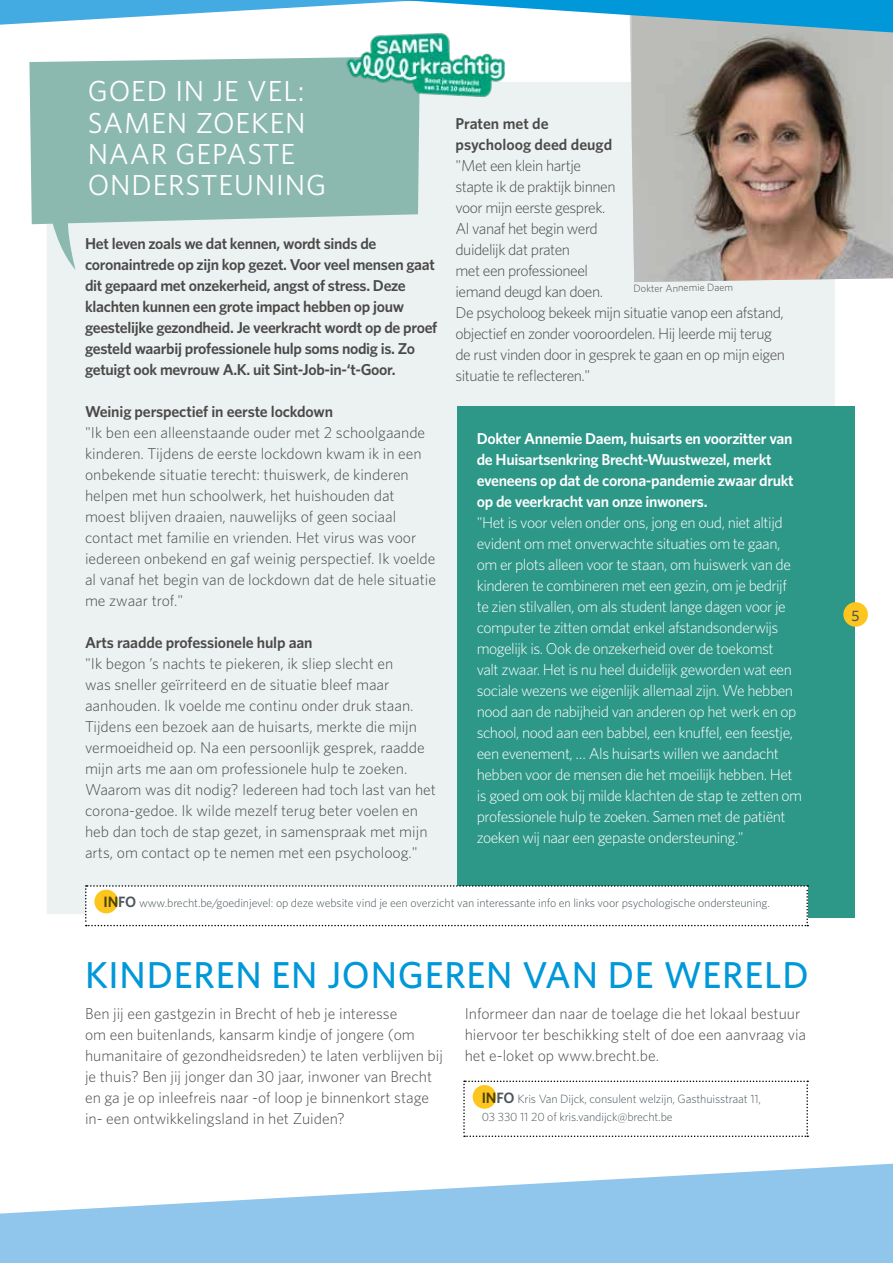
<style>
.page{position:relative;width:893px;height:1263px;background:#fff}
.page>*{position:absolute;margin:0;border:0;box-sizing:border-box;transform-origin:0 0}
.t1{font:500 37.5px "Whitney";letter-spacing:.02em;color:#0098d8}
.t2{font:28.95px/31.3px "Whitney";letter-spacing:.03em;color:#fff}
.t3{font:300 15.75px/21px "Whitney";color:#4a4a49}
.t4{font:300 15.75px/21px "Whitney";letter-spacing:-.03em;color:#fff}
.t5{font:600 15.75px/21px "Whitney";letter-spacing:-.02em;color:#4a4a49}
.t6{font:300 15.75px/21px "Whitney";letter-spacing:-.03em;color:#4a4a49}
.t7{font:600 15.75px/21px "Whitney";letter-spacing:-.02em;color:#fff}
.t8{font:600 15.75px/21px "Whitney";color:#4a4a49}
.t9{font:500 15.15px "Whitney";color:#4c565c}
.t10{font:300 12px/18px "Whitney";letter-spacing:-.01em;color:#4c565c}
.t11{font:300 10.5px "Whitney";color:#4a4a49}
.s1{font-weight:600;font-size:15px}
</style>
<div class="page">
<div style="left:47px;top:82px;width:788px;height:832px;background:#ecf2f1"></div>
<div style="left:457px;top:406px;width:398px;height:511px;background:#2d9788"></div>
<div style="left:29px;top:57px;width:391px;height:167px;background:#8bb9af"></div>
<svg style="left:47px;top:195px;width:29px;height:75px;background:#b4d1cb"></svg>
<img style="left:632px;top:32px;width:261px;height:250px">
<div style="left:726px;top:1164px;width:167px;height:99px;background:#90c5ec"></div>
<svg style="left:0;top:1173px;width:726px;height:90px;fill:#90c5ec"></svg>
<svg style="left:0;top:0;width:893px;height:32px"></svg>
<svg style="left:85px;top:885px;width:723px;height:41px"></svg>
<div style="left:94px;top:890px;width:24px;height:23px;background:#fdc61e;border-radius:50%"></div>
<img style="left:338px;top:31px;width:181px;height:68px">
<svg style="left:463px;top:1080px;width:345px;height:57px"></svg>
<div style="left:473px;top:1085px;width:23px;height:24px;background:#fdc61e;border-radius:50%"></div>
<div style="left:843px;top:602px;width:25px;height:25px;background:#fdc61e;border-radius:50%"></div>
<h2 class="t2" style="left:88px;top:75px;width:240px">GOED IN JE VEL:<br>SAMEN ZOEKEN<br>NAAR GEPASTE<br>ONDERSTEUNING</h2>
<p class="t5" style="left:85px;top:233px;width:354px">Het leven zoals we dat kennen, wordt sinds de coronaintrede op zijn kop gezet. Voor veel mensen gaat dit gepaard met onzekerheid, angst of stress. Deze klachten kunnen een grote impact hebben op jouw geestelijke gezondheid. Je veerkracht wordt op de proef gesteld waarbij professionele hulp soms nodig is. Zo getuigt ook mevrouw A.K. uit Sint-Job-in-‘t-Goor.</p>
<p class="t5" style="left:85px;top:401px;width:250px">Weinig perspectief in eerste lockdown</p>
<p class="t3" style="left:85px;top:422px;width:352px">"Ik ben een alleenstaande ouder met 2 schoolgaande kinderen. Tijdens de eerste lockdown kwam ik in een onbekende situatie terecht: thuiswerk, de kinderen helpen met hun schoolwerk, het huishouden dat moest blijven draaien, nauwelijks of geen sociaal contact met familie en vrienden. Het virus was voor iedereen onbekend en gaf weinig perspectief. Ik voelde al vanaf het begin van de lockdown dat de hele situatie me zwaar trof."</p>
<p class="t5" style="left:85px;top:632px;width:229px">Arts raadde professionele hulp aan</p>
<p class="t3" style="left:85px;top:653px;width:352px">"Ik begon ’s nachts te piekeren, ik sliep slecht en<br>was sneller geïrriteerd en de situatie bleef maar aanhouden. Ik voelde me continu onder druk staan.<br>Tijdens een bezoek aan de huisarts, merkte die mijn vermoeidheid op. Na een persoonlijk gesprek, raadde mijn arts me aan om professionele hulp te zoeken.<br>Waarom was dit nodig? Iedereen had toch last van het corona-gedoe. Ik wilde mezelf terug beter voelen en heb dan toch de stap gezet, in samenspraak met mijn arts, om contact op te nemen met een psycholoog."</p>
<p class="t8" style="left:455px;top:113px;width:158px">Praten met de psycholoog deed deugd</p>
<p class="t6" style="left:455px;top:155px;width:331px">"Met een klein hartje<br>stapte ik de praktijk binnen<br>voor mijn eerste gesprek.<br>Al vanaf het begin werd<br>duidelijk dat praten<br>met een professioneel<br>iemand deugd kan doen.<br>De psycholoog bekeek mijn situatie vanop een afstand, objectief en zonder vooroordelen. Hij leerde mij terug de rust vinden door in gesprek te gaan en op mijn eigen situatie te reflecteren."</p>
<p class="t11" style="left:633px;top:282px;width:101px;rotate:-1deg">Dokter Annemie Daem</p>
<p class="t7" style="left:477px;top:428px;width:318px">Dokter Annemie Daem, huisarts en voorzitter van de Huisartsenkring Brecht-Wuustwezel, merkt eveneens op dat de corona-pandemie zwaar drukt op de veerkracht van onze inwoners.</p>
<p class="t4" style="left:477px;top:512px;width:327px">"Het is voor velen onder ons, jong en oud, niet altijd evident om met onverwachte situaties om te gaan, om er plots alleen voor te staan, om huiswerk van de kinderen te combineren met een gezin, om je bedrijf te zien stilvallen, om als student lange dagen voor je computer te zitten omdat enkel afstandsonderwijs mogelijk is. Ook de onzekerheid over de toekomst<br>valt zwaar. Het is nu heel duidelijk geworden wat een sociale wezens we eigenlijk allemaal zijn. We hebben nood aan de nabijheid van anderen op het werk en op school, nood aan een babbel, een knuffel, een feestje, een evenement, … Als huisarts willen we aandacht hebben voor de mensen die het moeilijk hebben. Het is goed om ook bij milde klachten de stap te zetten om professionele hulp te zoeken. Samen met de patiënt zoeken wij naar een gepaste ondersteuning."</p>
<p class="t10" style="left:104px;top:894px;width:668px"><span class="s1">INFO</span> www.brecht.be/goedinjevel: op deze website vind je een overzicht van interessante info en links voor psychologische ondersteuning.</p>
<h1 class="t1" style="left:85px;top:950px;width:725px">KINDEREN EN JONGEREN VAN DE WERELD</h1>
<p class="t3" style="left:85px;top:1003px;width:359px">Ben jij een gastgezin in Brecht of heb je interesse<br>om een buitenlands, kansarm kindje of jongere (om humanitaire of gezondheidsreden) te laten verblijven bij je thuis? Ben jij jonger dan 30 jaar, inwoner van Brecht en ga je op inleefreis naar -of loop je binnenkort stage in- een ontwikkelingsland in het Zuiden?</p>
<p class="t3" style="left:465px;top:1003px;width:343px">Informeer dan naar de toelage die het lokaal bestuur hiervoor ter beschikking stelt of doe een aanvraag via het e-loket op www.brecht.be.</p>
<p class="t10" style="left:482px;top:1089px;width:281px"><span class="s1">INFO</span> Kris Van Dijck, consulent welzijn, Gasthuisstraat 11,<br>03 330 11 20 of kris.vandijck@brecht.be</p>
<p class="t9" style="left:851px;top:605px;width:9px">5</p>
</div>
